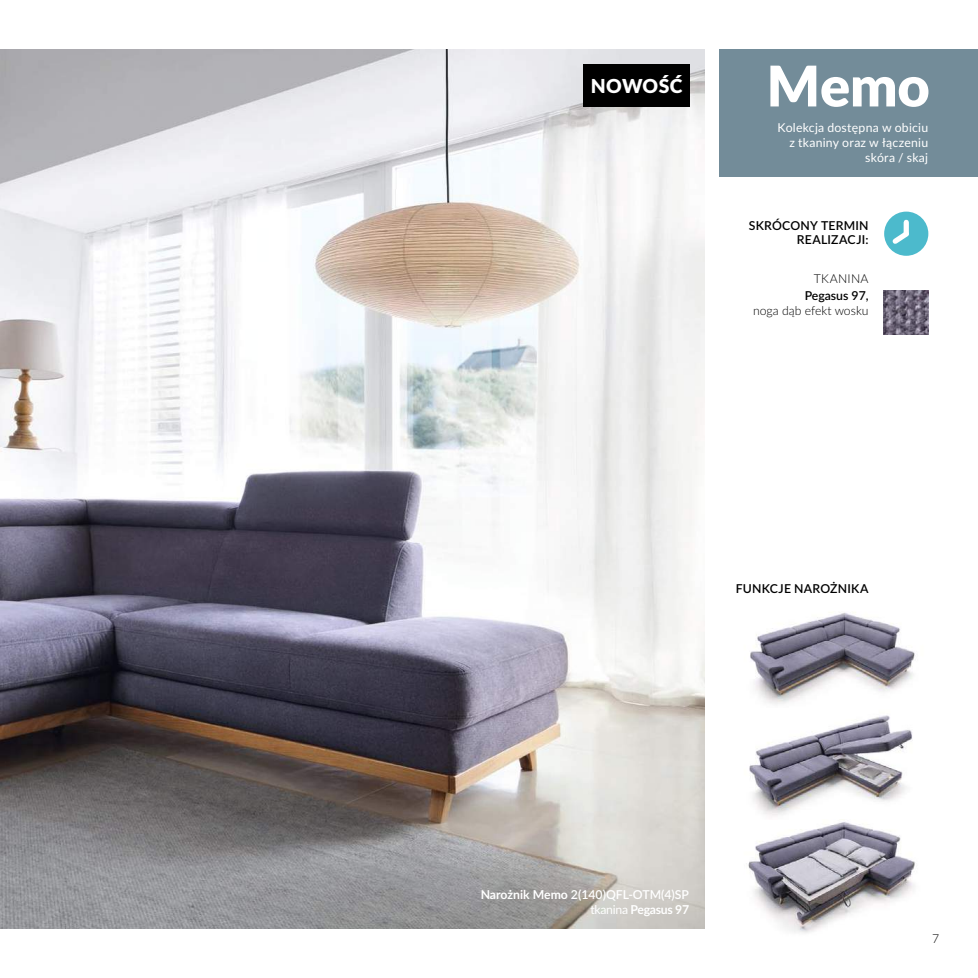
<style>
.page{position:relative;width:978px;height:978px;background:#fff}
.page>*{position:absolute;margin:0;border:0;box-sizing:border-box;transform-origin:0 0}
.t1{font:900 56px "Lato";color:#fff}
.t2{font:900 19.25px "Lato";letter-spacing:.025em;color:#fff}
.t3{font:12.25px/14.7px "Lato";letter-spacing:.02em;color:#fff;text-align:right}
.t4{font:600 12.25px/14.7px "Lato";letter-spacing:.015em;color:#000;text-align:right}
.t5{font:600 12.25px "Lato";color:#fff}
.t6{font:300 12.25px "Lato";color:#000}
.t7{font:700 12.25px/14.7px "Lato";letter-spacing:-.025em;color:#fff;text-align:right}
.s1{font-weight:700}
.s2{font-weight:600}
.s3{font-weight:400}
</style>
<div class="page">
<img style="left:750px;top:612px;width:165px;height:92px">
<img style="left:749px;top:715px;width:163px;height:101px">
<img style="left:748px;top:819px;width:167px;height:114px">
<img style="left:0;top:50px;width:704px;height:878px">
<div style="left:719px;top:50px;width:258px;height:127px;background:#738c99"></div>
<div style="left:583px;top:64px;width:106px;height:43px;background:#000"></div>
<div style="left:883px;top:211px;width:45px;height:45px;background:#4cbacc;border-radius:50%"></div>
<div style="left:903px;top:222px;width:5px;height:12px;background:#fff"></div>
<svg style="left:887px;top:226px;width:22px;height:22px"></svg>
<img style="left:883px;top:290px;width:44px;height:44px">
<h2 class="t2" style="left:590px;top:71px;width:93px">NOWOŚĆ</h2>
<h1 class="t1" style="left:766px;top:44px;width:165px">Memo</h1>
<p class="t3" style="left:777px;top:120px;width:152px">Kolekcja dostępna w obiciu z tkaniny oraz w łączeniu skóra / skaj</p>
<p class="t4" style="left:748px;top:217px;width:121px">SKRÓCONY TERMIN<br>REALIZACJI:</p>
<p class="t6" style="left:813px;top:270px;width:54px">Tkanina</p>
<p class="t4" style="left:804px;top:287px;width:65px">PEGASUS 97,</p>
<p class="t6" style="left:752px;top:302px;width:117px">noga dąb efekt wosku</p>
<p class="t4" style="left:735px;top:580px;width:134px">FUNKCJE NAROŻNIKA</p>
<p class="t5" style="left:480px;top:885px;width:162px"><span class="s1">Narożnik Memo</span> 2(140)QFL-OTM</p>
<p class="t7" style="left:590px;top:886px;width:100px"><span class="s2">(4)SP<br></span><span class="s3">tkanina</span> Pegasus 97</p>
<p class="t6" style="left:931px;top:930px;width:9px">7</p>
</div>
